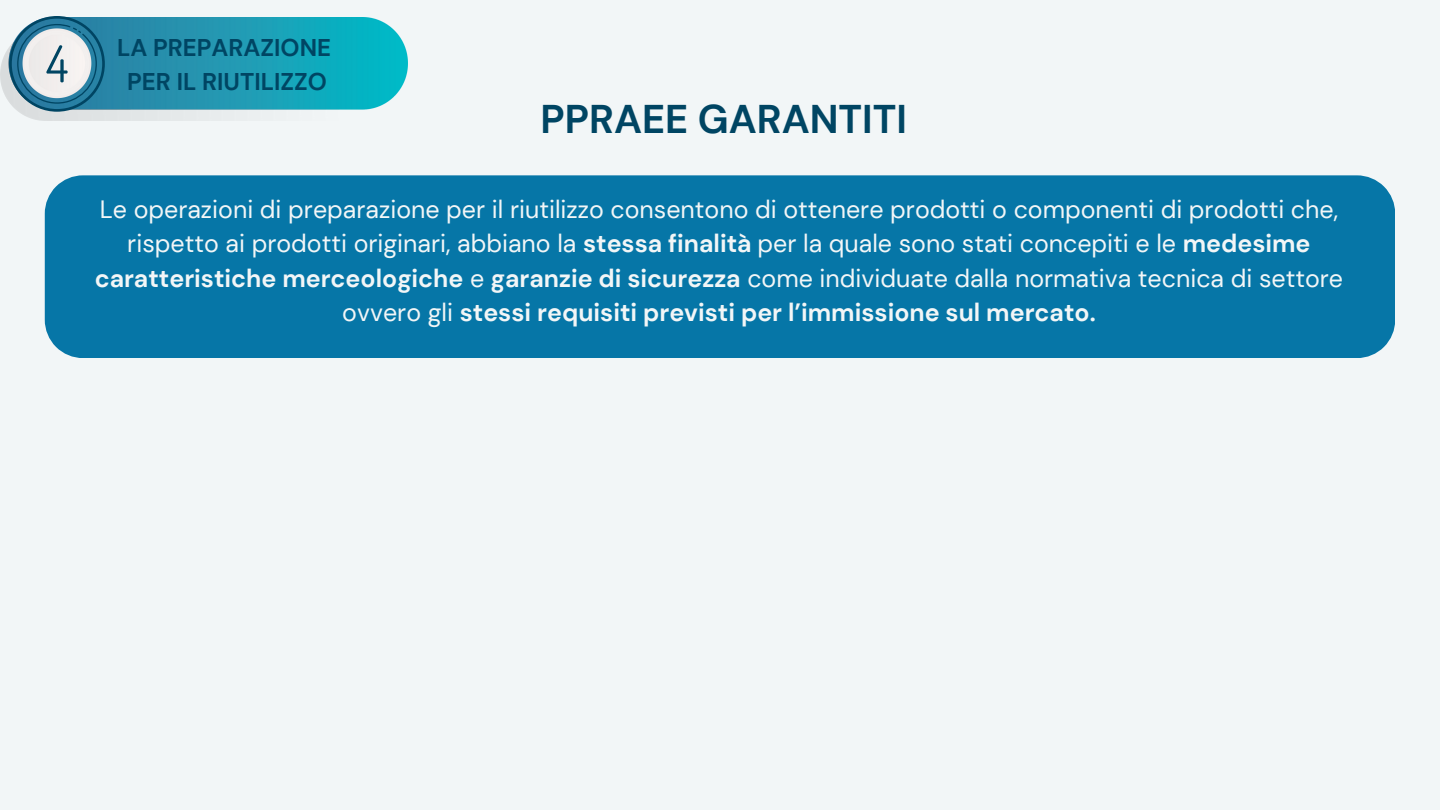
<style>
.page{position:relative;width:1440px;height:810px;background:#f2f6f7}
.page>*{position:absolute;margin:0;border:0;box-sizing:border-box;transform-origin:0 0}
.t1{font:700 40px "DM Sans";color:#004563}
.t2{font:25px/34.5px "DM Sans";color:#f2f6f7;text-align:center}
.t3{font:700 24.2px "DM Sans";color:#004563}
.s1{font-weight:700}
</style>
<div class="page">
<img style="left:0;top:18px;width:408px;height:102px">
<svg style="left:9px;top:16px;width:96px;height:96px"></svg>
<div style="left:45px;top:175px;width:1350px;height:183px;background:#0676a7"></div>
<p class="t3" style="left:117px;top:32px;width:215px">LA PREPARAZIONE</p>
<p class="t3" style="left:127px;top:66px;width:201px">PER IL RIUTILIZZO</p>
<p class="t1" style="left:541px;top:94px;width:368px">PPRAEE GARANTITI</p>
<p class="t2" style="left:95px;top:192px;width:1250px">Le operazioni di preparazione per il riutilizzo consentono di ottenere prodotti o componenti di prodotti che, rispetto ai prodotti originari, abbiano la <span class="s1">stessa finalità</span> per la quale sono stati concepiti e le <span class="s1">medesime caratteristiche merceologiche</span> e <span class="s1">garanzie di sicurezza</span> come individuate dalla normativa tecnica di settore ovvero gli <span class="s1">stessi requisiti previsti per l’immissione sul mercato.</span></p>
</div>
